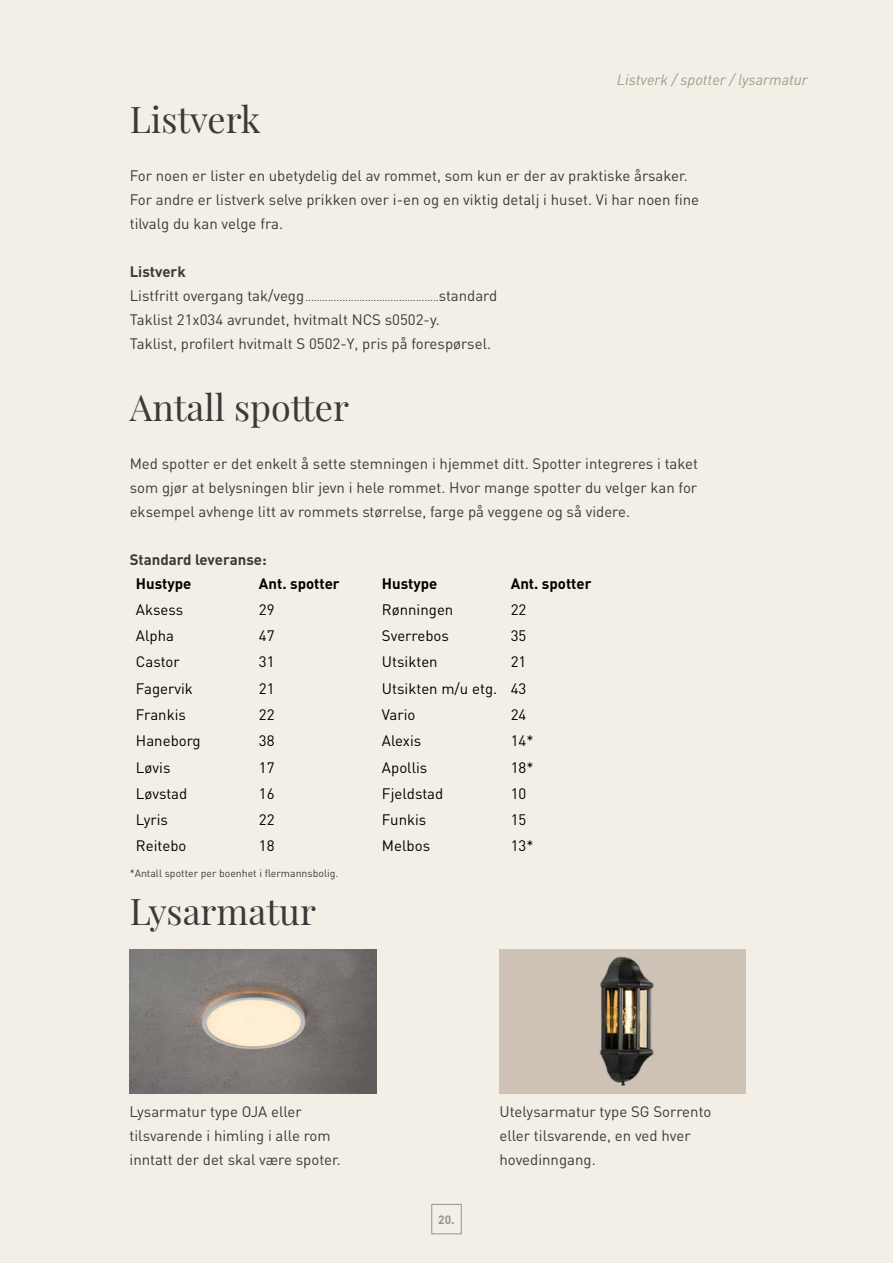
<style>
.page{position:relative;width:893px;height:1263px;background:#f3efe6}
.page>*{position:absolute;margin:0;border:0;box-sizing:border-box;transform-origin:0 0}
.t1{font:36px "Playfair Display";color:#3a3a39}
.t2{font:15px/24px "DIN";color:#3a3a39}
.t3{font:15px "DIN";color:#000}
.t4{font:700 15px "DIN";color:#000}
.t5{font:italic 15px "DIN";color:#a19d87}
.t6{font:700 15px "DIN";color:#3a3a39}
.t7{font:700 12px "DIN";color:#939494}
.t8{font:10.5px "DIN";color:#3a3a39}
.s1{font-size:15px}
</style>
<div class="page">
<img style="left:130px;top:949px;width:246px;height:144px">
<div style="left:499px;top:949px;width:246px;height:144px;background:#cec3b6"></div>
<img style="left:599px;top:957px;width:55px;height:129px">
<div style="left:431px;top:1204px;width:31px;height:30px;border:1px solid #939494"></div>
<h1 class="t1" style="left:130px;top:91px;width:133px">Listverk</h1>
<p class="t5" style="left:617px;top:70px;width:193px">Listverk / spotter / lysarmatur</p>
<p class="t2" style="left:130px;top:164px;width:571px">For noen er lister en ubetydelig del av rommet, som kun er der av praktiske årsaker.<br>For andre er listverk selve prikken over i-en og en viktig detalj i huset. Vi har noen fine tilvalg du kan velge fra.</p>
<p class="t6" style="left:130px;top:262px;width:58px">Listverk</p>
<p class="t8" style="left:130px;top:291px;width:369px"><span class="s1">Listfritt overgang tak/vegg</span>...............................................<span class="s1">standard</span></p>
<p class="t2" style="left:130px;top:308px;width:363px">Taklist 21x034 avrundet, hvitmalt NCS s0502-y.<br>Taklist, profilert hvitmalt S 0502-Y, pris på forespørsel.</p>
<h1 class="t1" style="left:130px;top:379px;width:221px">Antall spotter</h1>
<p class="t2" style="left:130px;top:452px;width:570px;text-align:justify">Med spotter er det enkelt å sette stemningen i hjemmet ditt. Spotter integreres i taket som gjør at belysningen blir jevn i hele rommet. Hvor mange spotter du velger kan for eksempel avhenge litt av rommets størrelse, farge på veggene og så videre.</p>
<p class="t6" style="left:130px;top:550px;width:139px">Standard leveranse:</p>
<p class="t4" style="left:136px;top:574px;width:57px">Hustype</p>
<p class="t4" style="left:259px;top:574px;width:82px">Ant. spotter</p>
<p class="t4" style="left:382px;top:574px;width:57px">Hustype</p>
<p class="t4" style="left:511px;top:574px;width:82px">Ant. spotter</p>
<p class="t3" style="left:136px;top:601px;width:49px">Aksess</p>
<p class="t3" style="left:259px;top:601px;width:17px">29</p>
<p class="t3" style="left:382px;top:601px;width:73px">Rønningen</p>
<p class="t3" style="left:511px;top:601px;width:17px">22</p>
<p class="t3" style="left:136px;top:627px;width:40px">Alpha</p>
<p class="t3" style="left:259px;top:627px;width:17px">47</p>
<p class="t3" style="left:382px;top:627px;width:68px">Sverrebos</p>
<p class="t3" style="left:511px;top:627px;width:17px">35</p>
<p class="t3" style="left:136px;top:653px;width:45px">Castor</p>
<p class="t3" style="left:259px;top:653px;width:17px">31</p>
<p class="t3" style="left:382px;top:653px;width:57px">Utsikten</p>
<p class="t3" style="left:511px;top:653px;width:17px">21</p>
<p class="t3" style="left:136px;top:680px;width:58px">Fagervik</p>
<p class="t3" style="left:259px;top:680px;width:17px">21</p>
<p class="t3" style="left:382px;top:680px;width:146px">Utsikten m/u etg. 43</p>
<p class="t3" style="left:136px;top:706px;width:52px">Frankis</p>
<p class="t3" style="left:259px;top:706px;width:17px">22</p>
<p class="t3" style="left:382px;top:706px;width:35px">Vario</p>
<p class="t3" style="left:511px;top:706px;width:17px">24</p>
<p class="t3" style="left:136px;top:732px;width:66px">Haneborg</p>
<p class="t3" style="left:259px;top:732px;width:17px">38</p>
<p class="t3" style="left:382px;top:732px;width:41px">Alexis</p>
<p class="t3" style="left:511px;top:732px;width:24px">14*</p>
<p class="t3" style="left:136px;top:758px;width:36px">Løvis</p>
<p class="t3" style="left:259px;top:758px;width:17px">17</p>
<p class="t3" style="left:382px;top:758px;width:47px">Apollis</p>
<p class="t3" style="left:511px;top:758px;width:24px">18*</p>
<p class="t3" style="left:136px;top:785px;width:53px">Løvstad</p>
<p class="t3" style="left:259px;top:785px;width:17px">16</p>
<p class="t3" style="left:382px;top:785px;width:63px">Fjeldstad</p>
<p class="t3" style="left:511px;top:785px;width:17px">10</p>
<p class="t3" style="left:136px;top:811px;width:33px">Lyris</p>
<p class="t3" style="left:259px;top:811px;width:17px">22</p>
<p class="t3" style="left:382px;top:811px;width:46px">Funkis</p>
<p class="t3" style="left:511px;top:811px;width:17px">15</p>
<p class="t3" style="left:136px;top:837px;width:52px">Reitebo</p>
<p class="t3" style="left:259px;top:837px;width:17px">18</p>
<p class="t3" style="left:382px;top:837px;width:50px">Melbos</p>
<p class="t3" style="left:511px;top:837px;width:24px">13*</p>
<p class="t8" style="left:130px;top:867px;width:210px">*Antall spotter per boenhet i flermannsbolig.</p>
<h1 class="t1" style="left:130px;top:883px;width:188px">Lysarmatur</h1>
<p class="t2" style="left:130px;top:1100px;width:213px">Lysarmatur type OJA eller tilsvarende i himling i alle rom inntatt der det skal være spoter.</p>
<p class="t2" style="left:499px;top:1100px;width:213px">Utelysarmatur type SG Sorrento eller tilsvarende, en ved hver hovedinngang.</p>
<p class="t7" style="left:438px;top:1211px;width:18px">20.</p>
</div>
